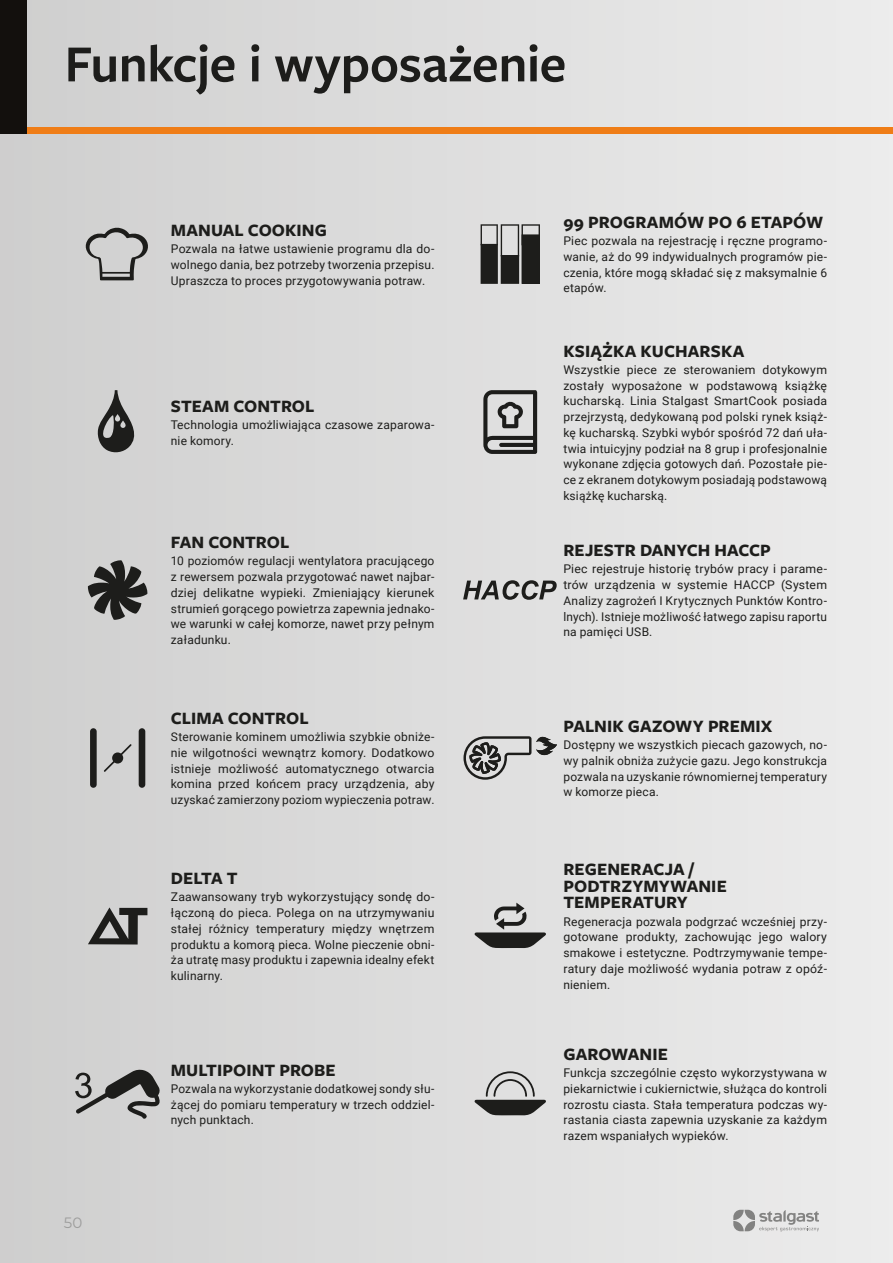
<style>
.page{position:relative;width:893px;height:1263px;background:#fff}
.page>*{position:absolute;margin:0;border:0;box-sizing:border-box;transform-origin:0 0}
.t1{font:600 54px "Freight Sans Pro";letter-spacing:-.01em;color:#1d1d1b}
.t2{font:700 18px/16.5px "Freight Sans Pro";letter-spacing:.005em;color:#1d1d1b}
.t3{font:15px "Montserrat";color:#9d9d9c}
.t4{font:12px/15.8px "Roboto";letter-spacing:.015em;color:#1d1d1b;text-align:justify}
</style>
<div class="page">
<div style="left:0;top:0;width:893px;height:1263px;background:linear-gradient(to right,#cfcece,#edecec)"></div>
<div style="left:0;top:128px;width:893px;height:6px;background:#ef7d17"></div>
<svg style="left:86px;top:228px;width:64px;height:52px;background:#ababab"></svg>
<svg style="left:96px;top:390px;width:44px;height:64px;background:#888887"></svg>
<svg style="left:88px;top:560px;width:59px;height:60px;background:#6b6b6a"></svg>
<div style="left:90px;top:728px;width:7px;height:60px;background:#1d1d1b;border-radius:3px"></div>
<div style="left:139px;top:728px;width:6px;height:60px;background:#1d1d1b;border-radius:3px"></div>
<svg style="left:104px;top:744px;width:28px;height:28px"></svg>
<div style="left:112px;top:752px;width:11px;height:11px;background:#1d1d1b;border-radius:50%"></div>
<svg style="left:88px;top:907px;width:59px;height:37px;background:#787877"></svg>
<svg style="left:75px;top:1069px;width:85px;height:50px;background:#949493"></svg>
<svg style="left:481px;top:224px;width:59px;height:60px;background:#5e5e5d"></svg>
<svg style="left:483px;top:390px;width:54px;height:64px;background:#8b8b8a"></svg>
<svg style="left:463px;top:580px;width:94px;height:20px;background:#908f8f"></svg>
<svg style="left:463px;top:736px;width:94px;height:44px;background:#aaaaa9"></svg>
<svg style="left:474px;top:903px;width:72px;height:46px;background:#999998"></svg>
<svg style="left:474px;top:1071px;width:72px;height:45px;background:#9c9c9b"></svg>
<div style="left:0;top:0;width:27px;height:134px;background:#13100d"></div>
<svg style="left:733px;top:1210px;width:86px;height:21px;background:#c2c2c2"></svg>
<h1 class="t1" style="left:65px;top:27px;width:503px">Funkcje i wyposażenie</h1>
<p class="t3" style="left:64px;top:1212px;width:20px">50</p>
<h2 class="t2" style="left:171px;top:221px;width:158px">MANUAL COOKING</h2>
<p class="t4" style="left:171px;top:240px;width:265px">Pozwala na łatwe ustawienie programu dla do&shy;wolnego dania, bez potrzeby tworzenia przepisu.<br>Upraszcza to proces przygotowywania potraw.</p>
<h2 class="t2" style="left:171px;top:397px;width:145px">STEAM CONTROL</h2>
<p class="t4" style="left:171px;top:416px;width:265px">Technologia umożliwiająca czasowe zaparowa&shy;nie komory.</p>
<h2 class="t2" style="left:171px;top:533px;width:120px">FAN CONTROL</h2>
<p class="t4" style="left:171px;top:553px;width:265px">10 poziomów regulacji wentylatora pracującego z rewersem pozwala przygotować nawet najbar&shy;dziej delikatne wypieki. Zmieniający kierunek strumień gorącego powietrza zapewnia jednako&shy;we warunki w całej komorze, nawet przy pełnym załadunku.</p>
<h2 class="t2" style="left:171px;top:709px;width:140px">CLIMA CONTROL</h2>
<p class="t4" style="left:171px;top:729px;width:265px">Sterowanie kominem umożliwia szybkie obniże&shy;nie wilgotności wewnątrz komory. Dodatkowo istnieje możliwość automatycznego otwarcia komina przed końcem pracy urządzenia, aby uzyskać zamierzony poziom wypieczenia potraw.</p>
<h2 class="t2" style="left:171px;top:869px;width:68px">DELTA T</h2>
<p class="t4" style="left:171px;top:889px;width:265px">Zaawansowany tryb wykorzystujący sondę do&shy;łączoną do pieca. Polega on na utrzymywaniu stałej różnicy temperatury między wnętrzem produktu a komorą pieca. Wolne pieczenie obni&shy;ża utratę masy produktu i zapewnia idealny efekt kulinarny.</p>
<h2 class="t2" style="left:171px;top:1061px;width:166px">MULTIPOINT PROBE</h2>
<p class="t4" style="left:171px;top:1080px;width:265px">Pozwala na wykorzystanie dodatkowej sondy słu&shy;żącej do pomiaru temperatury w trzech oddziel&shy;nych punktach.</p>
<h2 class="t2" style="left:563px;top:213px;width:261px">99 PROGRAMÓW PO 6 ETAPÓW</h2>
<p class="t4" style="left:563px;top:233px;width:265px">Piec pozwala na rejestrację i ręczne programo&shy;wanie, aż do 99 indywidualnych programów pie&shy;czenia, które mogą składać się z maksymalnie 6 etapów.</p>
<h2 class="t2" style="left:563px;top:342px;width:183px">KSIĄŻKA KUCHARSKA</h2>
<p class="t4" style="left:563px;top:361px;width:265px">Wszystkie piece ze sterowaniem dotykowym zostały wyposażone w podstawową książkę kucharską. Linia Stalgast SmartCook posiada przejrzystą, dedykowaną pod polski rynek książ&shy;kę kucharską. Szybki wybór spośród 72 dań uła&shy;twia intuicyjny podział na 8 grup i profesjonalnie wykonane zdjęcia gotowych dań. Pozostałe pie&shy;ce z ekranem dotykowym posiadają podstawową książkę kucharską.</p>
<h2 class="t2" style="left:563px;top:541px;width:209px">REJESTR DANYCH HACCP</h2>
<p class="t4" style="left:563px;top:561px;width:265px">Piec rejestruje historię trybów pracy i parame&shy;trów urządzenia w systemie HACCP (System Analizy zagrożeń I Krytycznych Punktów Kontro&shy;lnych). Istnieje możliwość łatwego zapisu raportu na pamięci USB.</p>
<h2 class="t2" style="left:563px;top:717px;width:211px">PALNIK GAZOWY PREMIX</h2>
<p class="t4" style="left:563px;top:736px;width:265px">Dostępny we wszystkich piecach gazowych, no&shy;wy palnik obniża zużycie gazu. Jego konstrukcja pozwala na uzyskanie równomiernej temperatury w komorze pieca.</p>
<h2 class="t2" style="left:563px;top:861px;width:165px">REGENERACJA /<br>PODTRZYMYWANIE<br>TEMPERATURY</h2>
<p class="t4" style="left:563px;top:913px;width:265px">Regeneracja pozwala podgrzać wcześniej przy&shy;gotowane produkty, zachowując jego walory smakowe i estetyczne. Podtrzymywanie tempe&shy;ratury daje możliwość wydania potraw z opóź&shy;nieniem.</p>
<h2 class="t2" style="left:563px;top:1045px;width:106px">GAROWANIE</h2>
<p class="t4" style="left:563px;top:1064px;width:265px">Funkcja szczególnie często wykorzystywana w piekarnictwie i cukiernictwie, służąca do kontroli rozrostu ciasta. Stała temperatura podczas wy&shy;rastania ciasta zapewnia uzyskanie za każdym razem wspaniałych wypieków.</p>
</div>
